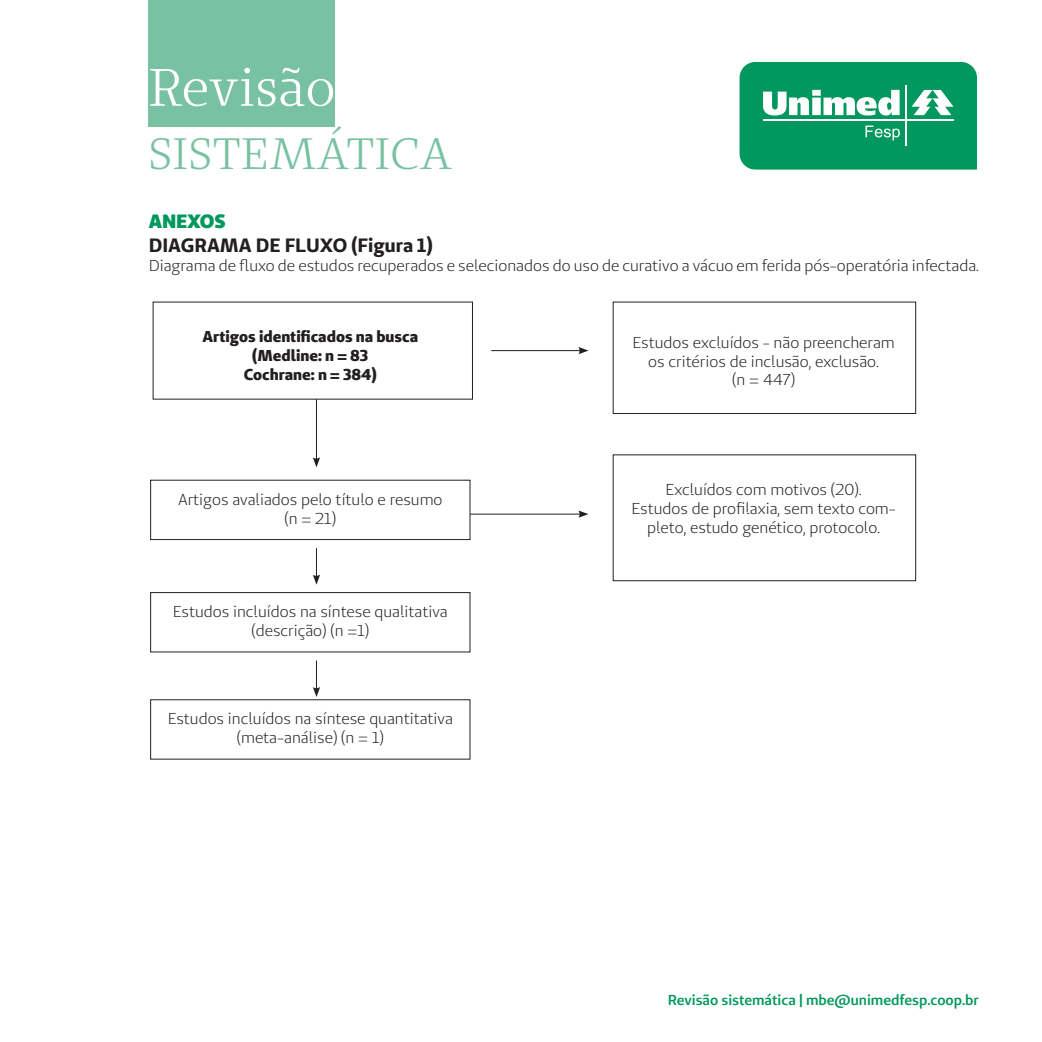
<style>
.page{position:relative;width:1042px;height:1042px;background:#fff}
.page>*{position:absolute;margin:0;border:0;box-sizing:border-box;transform-origin:0 0}
.t1{font:52.5px "Unimed Serif";color:#fff}
.t2{font:43.75px "Unimed Serif";letter-spacing:.01em;color:#78c1a2}
.Texto{font:700 19.25px "Unimed Sans";color:#231f20}
.Intertítulo{font:900 19.25px "Unimed Sans";letter-spacing:-.015em;color:#00985c}
.Referências{font:15.75px/18.9px "Unimed Sans";color:#231f20;text-align:center}
.Referências-2{font:800 15.75px "Unimed Sans";color:#231f20}
.t3{font:600 14.35px "Unimed Sans";color:#00985c}
</style>
<div class="page">
<div style="left:148px;top:0;width:186px;height:127px;background:#78c1a2"></div>
<svg style="left:739px;top:62px;width:238px;height:108px;background:#24a673"></svg>
<div style="left:613px;top:302px;width:303px;height:112px;border:1px solid #231f20"></div>
<div style="left:613px;top:455px;width:303px;height:126px;border:1px solid #231f20"></div>
<div style="left:151px;top:480px;width:319px;height:60px;border:1px solid #231f20"></div>
<div style="left:151px;top:592px;width:319px;height:60px;border:1px solid #231f20"></div>
<hr style="left:316px;top:399px;width:1px;height:61px;background:#231f20">
<svg style="left:313px;top:457px;width:7px;height:10px"></svg>
<svg style="left:313px;top:548px;width:7px;height:37px"></svg>
<hr style="left:316px;top:660px;width:1px;height:30px;background:#231f20">
<svg style="left:313px;top:687px;width:7px;height:10px"></svg>
<hr style="left:491px;top:350px;width:90px;height:1px;background:#231f20">
<svg style="left:578px;top:347px;width:10px;height:7px"></svg>
<hr style="left:470px;top:514px;width:111px;height:1px;background:#231f20">
<svg style="left:578px;top:510px;width:10px;height:8px"></svg>
<h1 class="t1" style="left:148px;top:54px;width:189px">Revisão</h1>
<h2 class="t2" style="left:148px;top:126px;width:305px">SISTEMÁTICA</h2>
<p class="Intertítulo" style="left:149px;top:208px;width:78px">ANEXOS</p>
<p class="Texto" style="left:149px;top:233px;width:285px">DIAGRAMA DE FLUXO (Figura 1)</p>
<p class="Referências" style="left:149px;top:256px;width:831px">Diagrama de fluxo de estudos recuperados e selecionados do uso de curativo a vácuo em ferida pós-operatória infectada.</p>
<p class="Referências-2" style="left:202px;top:326px;width:217px">Artigos identificados na busca</p>
<p class="Referências-2" style="left:252px;top:345px;width:118px">(Medline: n = 83</p>
<p class="Referências-2" style="left:244px;top:364px;width:134px">Cochrane: n = 384)</p>
<p class="Referências" style="left:178px;top:490px;width:266px">Artigos avaliados pelo título e resumo</p>
<p class="Referências" style="left:284px;top:509px;width:53px">(n = 21)</p>
<p class="Referências" style="left:173px;top:602px;width:276px">Estudos incluídos na síntese qualitativa (descrição) (n =1)</p>
<p class="Referências" style="left:168px;top:709px;width:287px">Estudos incluídos na síntese quantitativa (meta-análise) (n = 1)</p>
<p class="Referências" style="left:632px;top:332px;width:264px">Estudos excluídos - não preencheram os critérios de inclusão, exclusão.</p>
<p class="Referências" style="left:732px;top:370px;width:64px">(n = 447)</p>
<p class="Referências" style="left:665px;top:480px;width:198px">Excluídos com motivos (20).</p>
<p class="Referências" style="left:631px;top:499px;width:266px">Estudos de profilaxia, sem texto com&shy;pleto, estudo genético, protocolo.</p>
<p class="t3" style="left:668px;top:990px;width:313px">Revisão sistemática | mbe@unimedfesp.coop.br</p>
</div>
